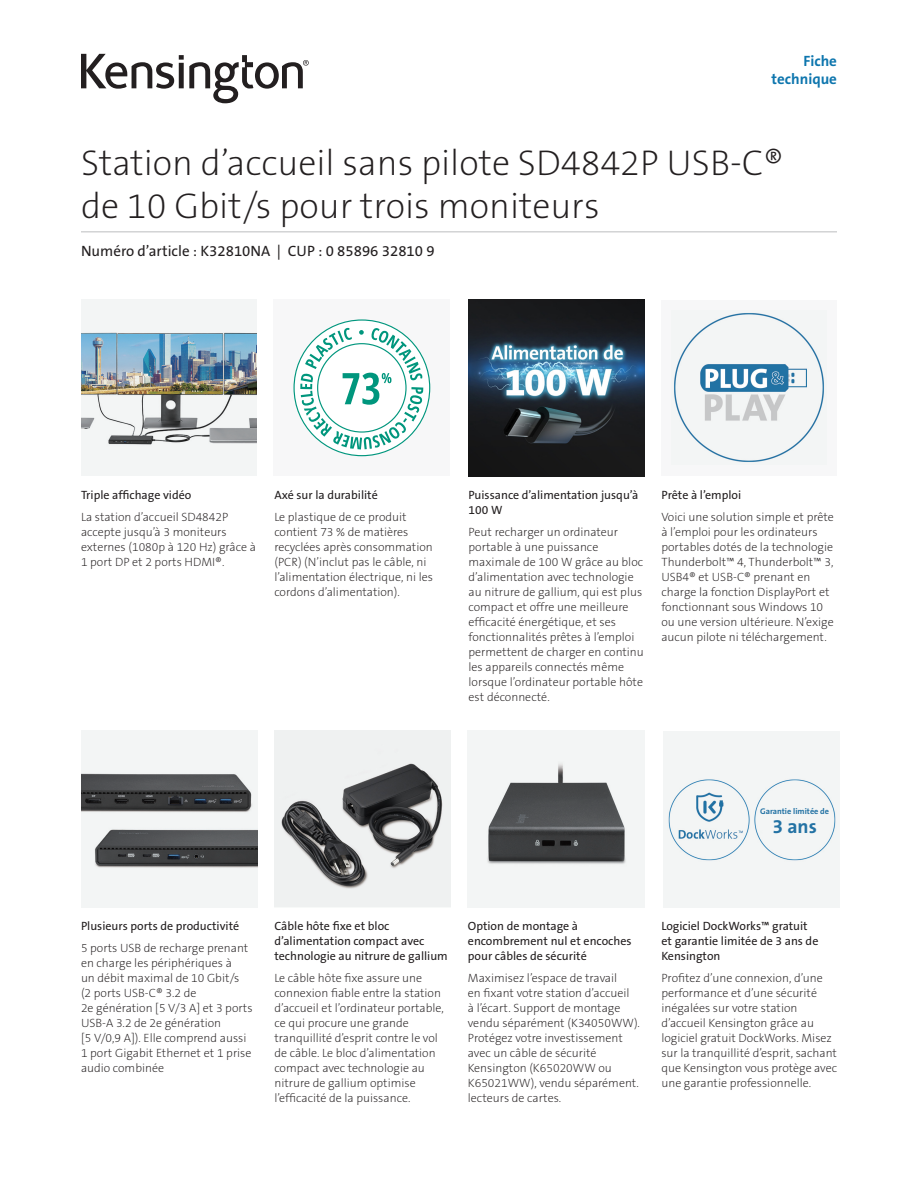
<style>
.page{position:relative;width:918px;height:1188px;background:#fff}
.page>*{position:absolute;margin:0;border:0;box-sizing:border-box;transform-origin:0 0}
.Product_Name{font:36px/43.2px "The Sans KENSINGTON2 XL";color:#231f20}
.t1{font:19.5px "The Sans KENSINGTON7 Bd";color:#2372a4}
.Part_No__UPC{font:15px "The Sans KENSINGTON5 Rg";color:#231f20}
.Filetype_Header_Blue{font:15px "The Sans KENSINGTON7 Bd";color:#0e76ae}
.Body{font:12px/15px "The Sans KENSINGTON2 XL";color:#231f20}
.t2{font:12px/15px "The Sans KENSINGTON5 Rg";color:#231f20}
.t3{font:8.25px "The Sans KENSINGTON7 Bd";color:#2372a4}
</style>
<div class="page">
<hr style="left:81px;top:231px;width:756px;height:1px;background:#bcbdc0">
<img style="left:81px;top:300px;width:176px;height:175px">
<div style="left:661px;top:300px;width:176px;height:175px;background:#f7f7f8"></div>
<img style="left:674px;top:313px;width:150px;height:149px">
<img style="left:81px;top:731px;width:176px;height:176px">
<img style="left:469px;top:300px;width:176px;height:176px">
<div style="left:274px;top:300px;width:176px;height:176px;background:#f7f7f8"></div>
<img style="left:274px;top:731px;width:177px;height:176px">
<img style="left:468px;top:731px;width:176px;height:176px">
<div style="left:663px;top:731px;width:177px;height:177px;background:#f3f5f5"></div>
<svg style="left:81px;top:54px;width:228px;height:49px"></svg>
<svg style="left:294px;top:319px;width:136px;height:137px"></svg>
<p class="Filetype_Header_Blue" style="left:804px;top:53px;width:35px">Fiche</p>
<p class="Filetype_Header_Blue" style="left:772px;top:71px;width:67px">technique</p>
<h1 class="Product_Name" style="left:81px;top:142px;width:704px">Station d’accueil sans pilote SD4842P USB‑C® de 10 Gbit/s pour trois moniteurs</h1>
<h2 class="Part_No__UPC" style="left:81px;top:243px;width:355px">Numéro d’article : K32810NA | CUP : 0 85896 32810 9</h2>
<h3 class="t2" style="left:81px;top:488px;width:112px">Triple affichage vidéo</h3>
<p class="Body" style="left:81px;top:510px;width:177px">La station d’accueil SD4842P accepte jusqu’à 3 moniteurs externes (1080p à 120 Hz) grâce à<br>1 port DP et 2 ports HDMI®.</p>
<p class="t2" style="left:274px;top:488px;width:105px">Axé sur la durabilité</p>
<p class="Body" style="left:274px;top:510px;width:160px">Le plastique de ce produit contient 73 % de matières recyclées après consommation (PCR) (N’inclut pas le câble, ni l’alimentation électrique, ni les cordons d’alimentation).</p>
<p class="t2" style="left:469px;top:488px;width:171px">Puissance d’alimentation jusqu’à<br>100 W</p>
<p class="Body" style="left:469px;top:525px;width:177px">Peut recharger un ordinateur portable à une puissance maximale de 100 W grâce au bloc d’alimentation avec technologie au nitrure de gallium, qui est plus compact et offre une meilleure efficacité énergétique, et ses fonctionnalités prêtes à l’emploi permettent de charger en continu les appareils connectés même lorsque l’ordinateur portable hôte est déconnecté.</p>
<h3 class="t2" style="left:661px;top:488px;width:81px">Prête à l’emploi</h3>
<p class="Body" style="left:661px;top:510px;width:174px">Voici une solution simple et prête à l’emploi pour les ordinateurs portables dotés de la technologie<br>Thunderbolt™ 4, Thunderbolt™ 3,<br>USB4® et USB-C® prenant en charge la fonction DisplayPort et fonctionnant sous Windows 10 ou une version ultérieure. N’exige aucun pilote ni téléchargement.</p>
<p class="t3" style="left:760px;top:806px;width:70px">Garantie limitée de</p>
<h2 class="t1" style="left:772px;top:816px;width:46px">3 ans</h2>
<h3 class="t2" style="left:81px;top:919px;width:160px">Plusieurs ports de productivité</h3>
<p class="Body" style="left:81px;top:941px;width:173px">5 ports USB de recharge prenant en charge les périphériques à<br>un débit maximal de 10 Gbit/s (2 ports USB-C® 3.2 de<br>2e génération [5 V/3 A] et 3 ports<br>USB-A 3.2 de 2e génération<br>[5 V/0,9 A]). Elle comprend aussi<br>1 port Gigabit Ethernet et 1 prise audio combinée</p>
<h3 class="t2" style="left:274px;top:919px;width:175px">Câble hôte fixe et bloc d’alimentation compact avec technologie au nitrure de gallium</h3>
<p class="Body" style="left:274px;top:971px;width:171px">Le câble hôte fixe assure une connexion fiable entre la station d’accueil et l’ordinateur portable, ce qui procure une grande tranquillité d’esprit contre le vol de câble. Le bloc d’alimentation compact avec technologie au nitrure de gallium optimise l’efficacité de la puissance.</p>
<h3 class="t2" style="left:468px;top:919px;width:165px">Option de montage à encombrement nul et encoches pour câbles de sécurité</h3>
<p class="Body" style="left:468px;top:971px;width:174px">Maximisez l’espace de travail<br>en fixant votre station d’accueil<br>à l’écart. Support de montage vendu séparément (K34050WW).<br>Protégez votre investissement avec un câble de sécurité<br>Kensington (K65020WW ou<br>K65021WW), vendu séparément. lecteurs de cartes.</p>
<h3 class="t2" style="left:661px;top:919px;width:159px">Logiciel DockWorks™ gratuit et garantie limitée de 3 ans de<br>Kensington</h3>
<p class="Body" style="left:661px;top:971px;width:177px">Profitez d’une connexion, d’une performance et d’une sécurité inégalées sur votre station d’accueil Kensington grâce au logiciel gratuit DockWorks. Misez sur la tranquillité d’esprit, sachant que Kensington vous protège avec une garantie professionnelle.</p>
</div>
